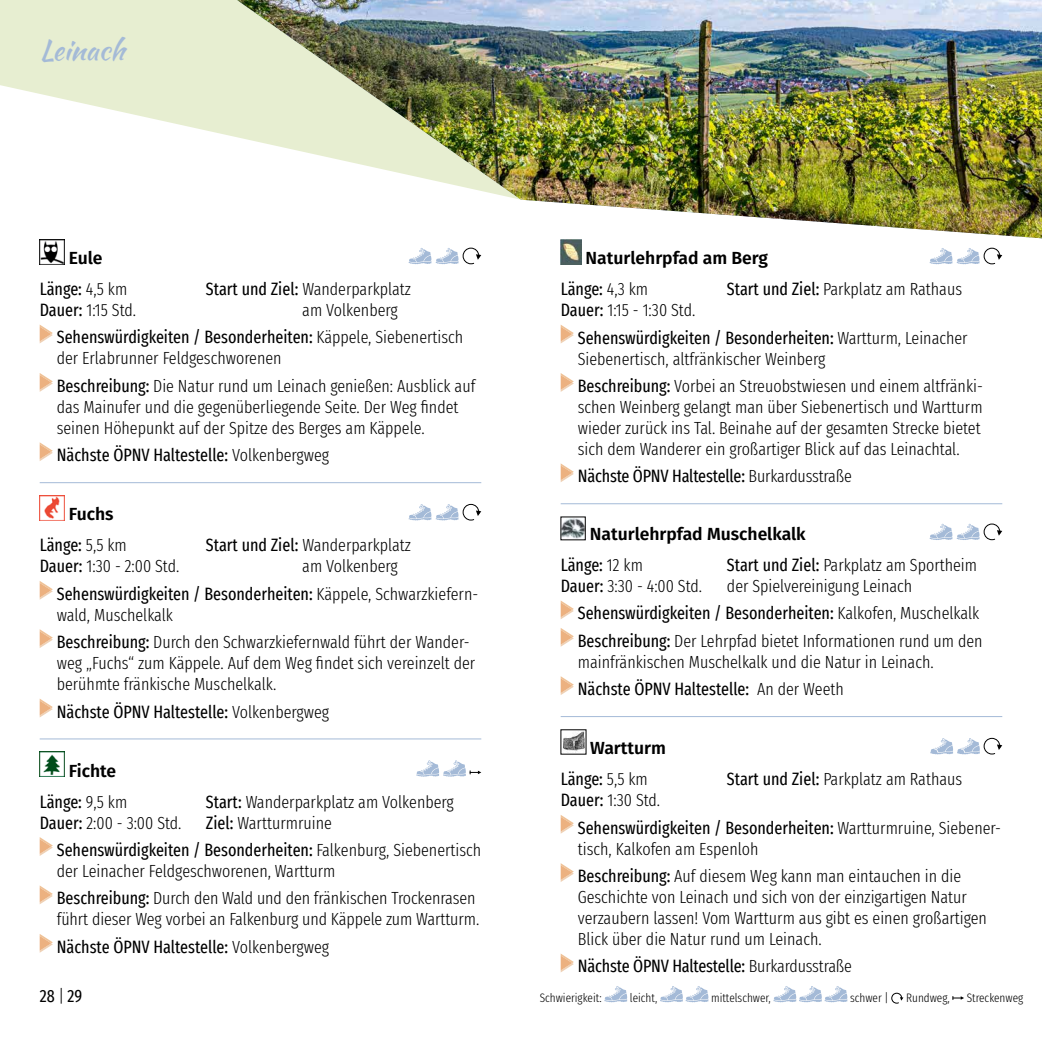
<style>
.page{position:relative;width:1042px;height:1042px;background:#fff}
.page>*{position:absolute;margin:0;border:0;box-sizing:border-box;transform-origin:0 0}
.t1{font:28px "Kaushan Script";color:#a4bad7}
.t2{font:300 extra-condensed 17.5px/27.3px "Fira Sans";color:#000}
.t3{font:extra-condensed 17.5px/27.3px "Fira Sans";color:#000}
.t4{font:600 17.5px/31px "Fira Sans";color:#000}
.t5{font:300 extra-condensed 12.25px "Fira Sans";color:#000}
.s1{font-weight:600;font-stretch:normal}
.s2{font-weight:300}
.s3{font-weight:400}
.s4{font-weight:400;font-stretch:extra-condensed}
.s5{font-weight:300;font-stretch:extra-condensed}
</style>
<div class="page">
<svg style="left:0;top:0;width:237px;height:137px;fill:#e7eed1"></svg>
<img style="left:237px;top:0;width:805px;height:238px">
<svg style="left:604px;top:986px;width:23px;height:16px"></svg>
<svg style="left:660px;top:986px;width:48px;height:16px"></svg>
<svg style="left:773px;top:986px;width:74px;height:16px"></svg>
<svg style="left:891px;top:992px;width:12px;height:12px"></svg>
<svg style="left:952px;top:996px;width:12px;height:4px"></svg>
<hr style="left:40px;top:482px;width:441px;height:1px;background:#a4bad7">
<hr style="left:40px;top:738px;width:441px;height:1px;background:#a4bad7">
<img style="left:40px;top:239px;width:24px;height:25px">
<svg style="left:409px;top:247px;width:72px;height:17px"></svg>
<svg style="left:40px;top:325px;width:13px;height:18px"></svg>
<svg style="left:40px;top:373px;width:13px;height:19px"></svg>
<svg style="left:40px;top:442px;width:13px;height:19px"></svg>
<img style="left:40px;top:496px;width:24px;height:24px">
<svg style="left:409px;top:504px;width:72px;height:17px"></svg>
<svg style="left:40px;top:581px;width:13px;height:19px"></svg>
<svg style="left:40px;top:629px;width:13px;height:19px"></svg>
<svg style="left:40px;top:699px;width:13px;height:18px"></svg>
<img style="left:40px;top:752px;width:24px;height:24px">
<svg style="left:416px;top:760px;width:65px;height:16px"></svg>
<svg style="left:40px;top:837px;width:13px;height:19px"></svg>
<svg style="left:40px;top:886px;width:13px;height:18px"></svg>
<svg style="left:40px;top:934px;width:13px;height:19px"></svg>
<hr style="left:561px;top:503px;width:441px;height:1px;background:#a4bad7">
<hr style="left:561px;top:716px;width:441px;height:1px;background:#a4bad7">
<img style="left:561px;top:239px;width:20px;height:25px">
<svg style="left:929px;top:247px;width:73px;height:18px"></svg>
<svg style="left:561px;top:325px;width:13px;height:18px"></svg>
<svg style="left:561px;top:373px;width:13px;height:19px"></svg>
<svg style="left:561px;top:463px;width:13px;height:19px"></svg>
<img style="left:563px;top:519px;width:20px;height:19px">
<svg style="left:929px;top:523px;width:73px;height:17px"></svg>
<svg style="left:561px;top:601px;width:13px;height:18px"></svg>
<svg style="left:561px;top:628px;width:13px;height:19px"></svg>
<svg style="left:561px;top:676px;width:13px;height:19px"></svg>
<img style="left:563px;top:731px;width:21px;height:21px">
<svg style="left:930px;top:737px;width:72px;height:18px"></svg>
<svg style="left:561px;top:815px;width:13px;height:18px"></svg>
<svg style="left:561px;top:863px;width:13px;height:19px"></svg>
<svg style="left:561px;top:954px;width:13px;height:18px"></svg>
<h1 class="t1" style="left:40px;top:29px;width:86px">Leinach</h1>
<p class="t3" style="left:40px;top:242px;width:89px;line-height:31px;text-align:center"><span class="s1">Eule<br></span>Länge: <span class="s2">4,5 km</span></p>
<p class="t2" style="left:206px;top:275px;width:207px"><span class="s3">Start und Ziel:</span> Wanderparkplatz</p>
<p class="t2" style="left:40px;top:296px;width:96px"><span class="s3">Dauer:</span> 1:15 Std.</p>
<p class="t3" style="left:57px;top:296px;width:408px;text-indent:245px"><span class="s2">am Volkenberg<br></span>Sehenswürdigkeiten / Besonderheiten: <span class="s2">Käppele, Siebenertisch</span></p>
<p class="t2" style="left:57px;top:345px;width:420px">der Erlabrunner Feldgeschworenen<br><span class="s3">Beschreibung:</span> Die Natur rund um Leinach genießen: Ausblick auf</p>
<p class="t2" style="left:57px;top:396px;width:403px;line-height:21px">das Mainufer und die gegenüberliegende Seite. Der Weg findet seinen Höhepunkt auf der Spitze des Berges am Käppele.</p>
<p class="t3" style="left:57px;top:441px;width:274px">Nächste ÖPNV Haltestelle: <span class="s2">Volkenbergweg</span></p>
<p class="t3" style="left:40px;top:498px;width:89px;line-height:31px;text-indent:29px"><span class="s1">Fuchs<br></span>Länge: <span class="s2">5,5 km</span></p>
<p class="t2" style="left:206px;top:531px;width:207px"><span class="s3">Start und Ziel:</span> Wanderparkplatz</p>
<p class="t2" style="left:40px;top:552px;width:141px"><span class="s3">Dauer:</span> 1:30 - 2:00 Std.</p>
<p class="t2" style="left:57px;top:552px;width:423px;text-indent:245px">am Volkenberg<br><span class="s3">Sehenswürdigkeiten / Besonderheiten:</span> Käppele, Schwarzkiefern-</p>
<p class="t2" style="left:57px;top:601px;width:414px">wald, Muschelkalk<br><span class="s3">Beschreibung:</span> Durch den Schwarzkiefernwald führt der Wander-</p>
<p class="t2" style="left:57px;top:652px;width:420px;line-height:21px">weg „Fuchs“ zum Käppele. Auf dem Weg findet sich vereinzelt der berühmte fränkische Muschelkalk.</p>
<p class="t3" style="left:57px;top:697px;width:274px">Nächste ÖPNV Haltestelle: <span class="s2">Volkenbergweg</span></p>
<p class="t4" style="left:40px;top:754px;width:89px;text-indent:29px">Fichte<br><span class="s4">Länge:</span> <span class="s5">9,5 km</span></p>
<p class="t2" style="left:206px;top:788px;width:249px"><span class="s3">Start:</span> Wanderparkplatz am Volkenberg</p>
<p class="t3" style="left:57px;top:808px;width:426px;text-align:center">Ziel: <span class="s2">Wartturmruine<br></span>Sehenswürdigkeiten / Besonderheiten: <span class="s2">Falkenburg, Siebenertisch</span></p>
<p class="t2" style="left:57px;top:857px;width:420px">der Leinacher Feldgeschworenen, Wartturm<br><span class="s3">Beschreibung:</span> Durch den Wald und den fränkischen Trockenrasen</p>
<p class="t2" style="left:57px;top:905px;width:422px">führt dieser Weg vorbei an Falkenburg und Käppele zum Wartturm.<br><span class="s3">Nächste ÖPNV Haltestelle:</span> Volkenbergweg</p>
<p class="t2" style="left:40px;top:809px;width:142px"><span class="s3">Dauer:</span> 2:00 - 3:00 Std.</p>
<p class="t4" style="left:561px;top:242px;width:209px;text-indent:25px">Naturlehrpfad am Berg<br><span class="s4">Länge:</span> <span class="s5">4,3 km</span></p>
<p class="t2" style="left:727px;top:275px;width:237px"><span class="s3">Start und Ziel:</span> Parkplatz am Rathaus</p>
<p class="t3" style="left:578px;top:296px;width:391px;text-indent:-17px">Dauer: <span class="s2">1:15 - 1:30 Std.<br></span>Sehenswürdigkeiten / Besonderheiten: <span class="s2">Wartturm, Leinacher</span></p>
<p class="t2" style="left:578px;top:345px;width:407px">Siebenertisch, altfränkischer Weinberg<br><span class="s3">Beschreibung:</span> Vorbei an Streuobstwiesen und einem altfränki-</p>
<p class="t2" style="left:578px;top:396px;width:406px;line-height:21px;text-align:justify">schen Weinberg gelangt man über Siebenertisch und Wartturm wieder zurück ins Tal. Beinahe auf der gesamten Strecke bietet sich dem Wanderer ein großartiger Blick auf das Leinachtal.</p>
<p class="t3" style="left:578px;top:462px;width:275px">Nächste ÖPNV Haltestelle: <span class="s2">Burkardusstraße</span></p>
<p class="t4" style="left:561px;top:517px;width:247px;text-indent:29px">Naturlehrpfad Muschelkalk<br><span class="s4">Länge:</span> <span class="s5">12 km</span></p>
<p class="t2" style="left:727px;top:551px;width:252px"><span class="s3">Start und Ziel:</span> Parkplatz am Sportheim</p>
<p class="t2" style="left:578px;top:572px;width:406px;text-indent:149px">der Spielvereinigung Leinach<br><span class="s3">Sehenswürdigkeiten / Besonderheiten:</span> Kalkofen, Muschelkalk<br><span class="s3">Beschreibung:</span> Der Lehrpfad bietet Informationen rund um den</p>
<p class="t2" style="left:578px;top:648px;width:356px">mainfränkischen Muschelkalk und die Natur in Leinach.<br><span class="s3">Nächste ÖPNV Haltestelle:</span> An der Weeth</p>
<p class="t2" style="left:561px;top:572px;width:141px"><span class="s3">Dauer:</span> 3:30 - 4:00 Std.</p>
<p class="t4" style="left:561px;top:732px;width:107px;text-indent:29px">Wartturm<br><span class="s4">Länge:</span> <span class="s5">5,5 km</span></p>
<p class="t2" style="left:727px;top:765px;width:237px"><span class="s3">Start und Ziel:</span> Parkplatz am Rathaus</p>
<p class="t3" style="left:578px;top:786px;width:425px;text-indent:-17px">Dauer: <span class="s2">1:30 Std.<br></span>Sehenswürdigkeiten / Besonderheiten: <span class="s2">Wartturmruine, Siebener-</span></p>
<p class="t2" style="left:578px;top:835px;width:385px">tisch, Kalkofen am Espenloh<br><span class="s3">Beschreibung:</span> Auf diesem Weg kann man eintauchen in die</p>
<p class="t2" style="left:578px;top:886px;width:411px;line-height:21px">Geschichte von Leinach und sich von der einzigartigen Natur verzaubern lassen! Vom Wartturm aus gibt es einen großartigen<br>Blick über die Natur rund um Leinach.</p>
<p class="t3" style="left:578px;top:952px;width:276px">Nächste ÖPNV Haltestelle: <span class="s2">Burkardusstraße</span></p>
<p class="t3" style="left:40px;top:982px;width:44px">28 <span class="s2">|</span> 29</p>
<p class="t5" style="left:540px;top:989px;width:63px">Schwierigkeit:</p>
<p class="t5" style="left:630px;top:989px;width:29px">leicht,</p>
<p class="t5" style="left:711px;top:989px;width:61px">mittelschwer,</p>
<p class="t5" style="left:850px;top:989px;width:40px">schwer |</p>
<p class="t5" style="left:906px;top:989px;width:45px">Rundweg,</p>
<p class="t5" style="left:967px;top:989px;width:58px">Streckenweg</p>
</div>
